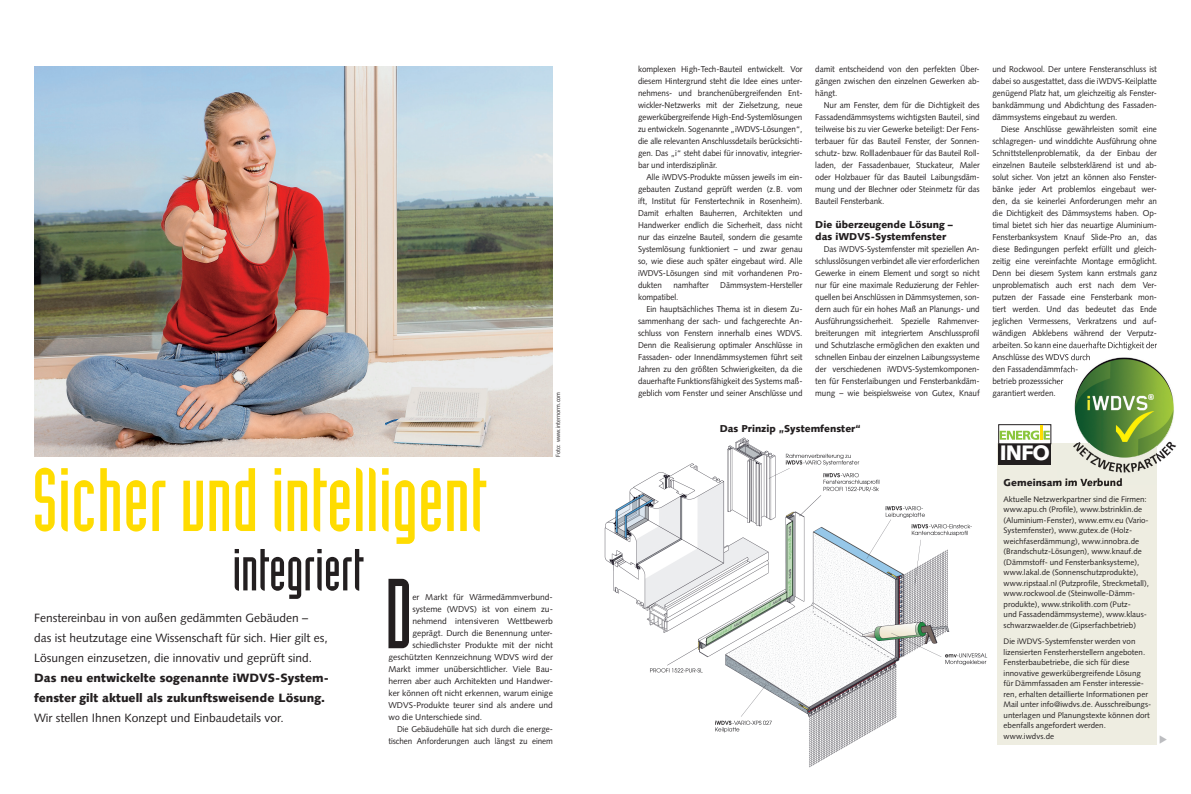
<style>
.page{position:relative;width:1191px;height:794px;background:#fff}
.page>*{position:absolute;margin:0;border:0;box-sizing:border-box;transform-origin:0 0}
.t1{font:97.2px "Industria LT Std Solid";color:#231f20;scale:.95 1}
.t2{font:88px "Industria LT Std Solid";color:#ffdc01}
.t3{font:58px "Industria LT Std Solid";color:#231f20}
.t4{font:900 21px "Syntax LT Std";color:#fff}
.t5{font:12px/20px "Syntax LT Std";color:#231f20}
.t6{font:900 12px/20px "Syntax LT Std";color:#231f20}
.t7{font:900 10px/12px "Syntax LT Std";color:#231f20}
.t8{font:8.5px/12px "Syntax LT Std";letter-spacing:-.005em;color:#231f20;text-align:justify;scale:.95 1}
.t9{font:8.5px "Syntax LT Std";letter-spacing:-.005em;color:#231f20}
.t10{font:8px/10.5px "Syntax LT Std";color:#231f20}
.t11{font:6px "Syntax LT Std";color:#231f20;scale:.95 1}
</style>
<div class="page">
<div style="left:998px;top:443px;width:159px;height:301px;background:#eeede1"></div>
<div style="left:998px;top:442px;width:53px;height:22px;background:#231f20"></div>
<div style="left:998px;top:424px;width:53px;height:20px;border:1px solid #231f20"></div>
<svg style="left:999px;top:425px;width:51px;height:15px"></svg>
<img style="left:604px;top:437px;width:384px;height:330px">
<img style="left:34px;top:67px;width:519px;height:389px">
<img style="left:1073px;top:445px;width:84px;height:39px">
<img style="left:1057px;top:478px;width:64px;height:6px">
<img style="left:1057px;top:342px;width:100px;height:8px">
<img style="left:1057px;top:354px;width:33px;height:6px">
<img style="left:1057px;top:366px;width:17px;height:6px">
<svg style="left:1057px;top:379px;width:6px;height:6px"></svg>
<img style="left:1074px;top:357px;width:100px;height:100px">
<p class="t11" style="left:554px;top:457px;width:70px;rotate:-90deg">Foto: www.internorm.com</p>
<h2 class="t2" style="left:32px;top:452px;width:456px">Sicher und intelligent</h2>
<h1 class="t1" style="left:385px;top:561px;width:30px">D</h1>
<h3 class="t3" style="left:232px;top:538px;width:132px">integriert</h3>
<p class="t9" style="left:412px;top:592px;width:142px">er Markt für Wärmedämmverbund-</p>
<p class="t9" style="left:412px;top:604px;width:142px">systeme (WDVS) ist von einem zu-</p>
<p class="t9" style="left:412px;top:616px;width:142px">nehmend intensiveren Wettbewerb</p>
<p class="t9" style="left:412px;top:628px;width:142px">geprägt. Durch die Benennung unter-</p>
<p class="t9" style="left:412px;top:640px;width:142px">schiedlichster Produkte mit der nicht</p>
<p class="t9" style="left:388px;top:652px;width:166px">geschützten Kennzeichnung WDVS wird der</p>
<p class="t9" style="left:388px;top:664px;width:166px">Markt immer unübersichtlicher. Viele Bau-</p>
<p class="t9" style="left:388px;top:676px;width:166px">herren aber auch Architekten und Handwer-</p>
<p class="t9" style="left:388px;top:688px;width:166px">ker können oft nicht erkennen, warum einige</p>
<p class="t9" style="left:388px;top:700px;width:166px">WDVS-Produkte teurer sind als andere und</p>
<p class="t9" style="left:388px;top:712px;width:95px">wo die Unterschiede sind.</p>
<p class="t8" style="left:397px;top:723px;width:166px">Die Gebäudehülle hat sich durch die energe-</p>
<p class="t8" style="left:388px;top:735px;width:175px">tischen Anforderungen auch längst zu einem</p>
<h3 class="t5" style="left:34px;top:608px;width:295px">Fenstereinbau in von außen gedämmten Gebäuden – das ist heutzutage eine Wissenschaft für sich. Hier gilt es,<br>Lösungen einzusetzen, die innovativ und geprüft sind.</h3>
<h3 class="t6" style="left:34px;top:668px;width:296px">Das neu entwickelte sogenannte iWDVS-System&shy;fenster gilt aktuell als zukunftsweisende Lösung.</h3>
<h3 class="t5" style="left:34px;top:708px;width:251px">Wir stellen Ihnen Konzept und Einbaudetails vor.</h3>
<p class="t8" style="left:638px;top:63px;width:175px">komplexen High-Tech-Bauteil entwickelt. Vor diesem Hintergrund steht die Idee eines unter&shy;nehmens- und branchenübergreifenden Ent&shy;wickler-Netzwerks mit der Zielsetzung, neue gewerkübergreifende High-End-Systemlösungen zu entwickeln. Sogenannte „iWDVS-Lösungen“, die alle relevanten Anschlussdetails berücksichti&shy;gen. Das „i“ steht dabei für innovativ, integrier&shy;bar und interdisziplinär.</p>
<p class="t8" style="left:638px;top:171px;width:175px;text-indent:9px">Alle iWDVS-Produkte müssen jeweils im ein&shy;gebauten Zustand geprüft werden (z. B. vom ift, Institut für Fenstertechnik in Rosenheim).<br>Damit erhalten Bauherren, Architekten und Handwerker endlich die Sicherheit, dass nicht nur das einzelne Bauteil, sondern die gesamte Systemlösung funktioniert – und zwar genau so, wie diese auch später eingebaut wird. Alle iWDVS-Lösungen sind mit vorhandenen Pro&shy;dukten</p>
<p class="t8" style="left:673px;top:279px;width:39px">namhafter</p>
<p class="t8" style="left:720px;top:279px;width:88px">Dämmsystem-Hersteller</p>
<p class="t8" style="left:638px;top:291px;width:44px">kompatibel.</p>
<p class="t8" style="left:646px;top:303px;width:166px">Ein hauptsächliches Thema ist in diesem Zu-</p>
<p class="t8" style="left:638px;top:315px;width:175px">sammenhang der sach- und fachgerechte An-</p>
<p class="t8" style="left:638px;top:327px;width:175px">schluss von Fenstern innerhalb eines WDVS.</p>
<p class="t8" style="left:638px;top:339px;width:175px">Denn die Realisierung optimaler Anschlüsse in</p>
<p class="t8" style="left:638px;top:351px;width:175px">Fassaden- oder Innendämmsystemen führt seit</p>
<p class="t8" style="left:638px;top:363px;width:175px">Jahren zu den größten Schwierigkeiten, da die</p>
<p class="t8" style="left:638px;top:375px;width:175px">dauerhafte Funktionsfähigkeit des Systems maß-</p>
<p class="t8" style="left:638px;top:387px;width:175px">geblich vom Fenster und seiner Anschlüsse und</p>
<p class="t8" style="left:815px;top:63px;width:175px">damit entscheidend von den perfekten Über&shy;gängen zwischen den einzelnen Gewerken ab&shy;hängt.</p>
<p class="t8" style="left:815px;top:99px;width:175px;text-indent:9px">Nur am Fenster, dem für die Dichtigkeit des Fassadendämmsystems wichtigsten Bauteil, sind teilweise bis zu vier Gewerke beteiligt: Der Fens&shy;terbauer für das Bauteil Fenster, der Sonnen&shy;schutz- bzw. Rollladenbauer für das Bauteil Roll&shy;laden, der Fassadenbauer, Stuckateur, Maler oder Holzbauer für das Bauteil Laibungsdäm&shy;mung und der Blechner oder Steinmetz für das Bauteil Fensterbank.</p>
<p class="t7" style="left:815px;top:219px;width:139px">Die überzeugende Lösung – das iWDVS-Systemfenster</p>
<p class="t8" style="left:815px;top:243px;width:175px;text-indent:9px">Das iWDVS-Systemfenster mit speziellen An&shy;schlusslösungen verbindet alle vier erforderlichen Gewerke in einem Element und sorgt so nicht nur für eine maximale Reduzierung der Fehler&shy;quellen bei Anschlüssen in Dämmsystemen, son&shy;dern auch für ein hohes Maß an Planungs- und Ausführungssicherheit. Spezielle Rahmenver&shy;breiterungen mit integriertem Anschlussprofil und Schutzlasche ermöglichen den exakten und schnellen Einbau der einzelnen Laibungssysteme der verschiedenen iWDVS-Systemkomponen&shy;ten für Fensterlaibungen und Fensterbankdäm&shy;mung – wie beispielsweise von Gutex, Knauf</p>
<p class="t7" style="left:719px;top:423px;width:142px">Das Prinzip „Systemfenster“</p>
<p class="t8" style="left:992px;top:63px;width:175px">und Rockwool. Der untere Fensteranschluss ist dabei so ausgestattet, dass die iWDVS-Keilplatte genügend Platz hat, um gleichzeitig als Fenster&shy;bankdämmung und Abdichtung des Fassaden&shy;dämmsystems eingebaut zu werden.</p>
<p class="t8" style="left:992px;top:123px;width:175px;text-indent:9px">Diese Anschlüsse gewährleisten somit eine schlagregen- und winddichte Ausführung ohne Schnittstellenproblematik, da der Einbau der einzelnen Bauteile selbsterklärend ist und ab&shy;solut sicher. Von jetzt an können also Fenster&shy;bänke jeder Art problemlos eingebaut wer&shy;den, da sie keinerlei Anforderungen mehr an die Dichtigkeit des Dämmsystems haben. Op&shy;timal bietet sich hier das neuartige Aluminium-Fensterbanksystem Knauf Slide-Pro an, das diese Bedingungen perfekt erfüllt und gleich&shy;zeitig eine vereinfachte Montage ermöglicht.<br>Denn bei diesem System kann erstmals ganz unproblematisch auch erst nach dem Ver&shy;putzen der Fassade eine Fensterbank mon&shy;tiert werden. Und das bedeutet das Ende jeglichen Vermessens, Verkratzens und auf&shy;wändigen Abklebens während der Verputz-</p>
<p class="t8" style="left:992px;top:351px;width:104px;text-align:left">Anschlüsse des WDVS durch den Fassadendämmfach&shy;betrieb prozesssicher garantiert werden.</p>
<h3 class="t4" style="left:1000px;top:440px;width:52px">INFO</h3>
<p class="t7" style="left:1003px;top:476px;width:120px">Gemeinsam im Verbund</p>
<p class="t10" style="left:1003px;top:494px;width:147px">Aktuelle Netzwerkpartner sind die Firmen: www.apu.ch (Profile), www.bstrinklin.de (Aluminium-Fenster), www.emv.eu (Vario-Systemfenster), www.gutex.de (Holz&shy;weichfaserdämmung), www.innobra.de (Brandschutz-Lösungen), www.knauf.de (Dämmstoff- und Fensterbanksysteme), www.lakal.de (Sonnenschutzprodukte), www.ripstaal.nl (Putzprofile, Streckmetall), www.rockwool.de (Steinwolle-Dämm&shy;produkte), www.strikolith.com (Putz-<br>und Fassadendämmsysteme), www.klaus&shy;schwarzwaelder.de (Gipserfachbetrieb)</p>
<p class="t10" style="left:1003px;top:636px;width:149px">Die iWDVS-Systemfenster werden von lizensierten Fensterherstellern angeboten.<br>Fensterbaubetriebe, die sich für diese innovative gewerkübergreifende Lösung für Dämmfassaden am Fenster interessie&shy;ren, erhalten detaillierte Informationen per Mail unter info@iwdvs.de. Ausschreibungs&shy;unterlagen und Planungstexte können dort ebenfalls angefordert werden. www.iwdvs.de</p>
</div>
